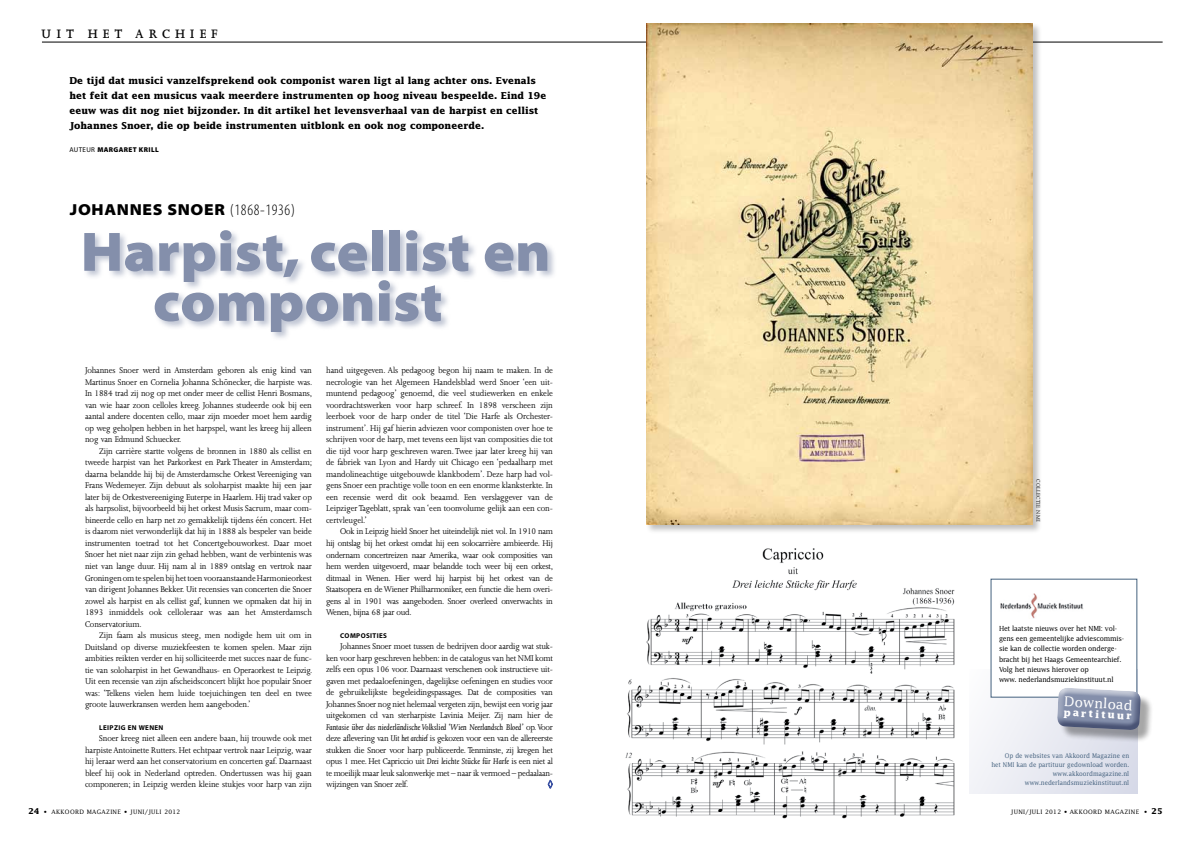
<style>
.page{position:relative;width:1191px;height:842px;background:#fff}
.page>*{position:absolute;margin:0;border:0;box-sizing:border-box;transform-origin:0 0}
.t1{font:56px/50px "Myriad MM 830 700";color:#848fab}
.t2{font:16px "Myriad MM 830 700";letter-spacing:.04em;color:#000}
.t3{font:600 14px "Joanna MT Std";letter-spacing:.35em;color:#000}
.t4{font:13.5px "Lucida Std";color:#fff}
.t5{font:700 10.1px "Lucida Std";color:#fff}
.t6{font:9.5px/11.5px "Joanna MT Std";letter-spacing:-.015em;color:#000;text-align:justify;scale:.94 1}
.t7{font:700 9.5px/15px "Lucida Std";color:#000}
.t8{font:7px/10px "Lucida Std";letter-spacing:-.03em;color:#000;scale:.95 1}
.t9{font:7px "Myriad MM 700 600";letter-spacing:.05em;color:#000}
.t10{font:7px "Myriad MM 830 600";letter-spacing:.05em;color:#000}
.t11{font:6.5px/9px "Lucida Std";color:#44617e;text-align:right;scale:.9 1}
.t12{font:6px "Lucida Std";letter-spacing:.05em;color:#000}
.t13{font:6px "Joanna MT Std";color:#000}
.s1{font-family:"Myriad MM 400 600"}
.s2{font-family:"Myriad MM 215 300"}
.s3{font-style:italic}
.s4{font-style:inherit}
.s5{font-weight:700;font-size:8px}
</style>
<div class="page">
<img style="left:646px;top:548px;width:309px;height:126px">
<img style="left:627px;top:678px;width:328px;height:67px">
<img style="left:625px;top:751px;width:330px;height:68px">
<svg style="left:547px;top:779px;width:6px;height:10px"></svg>
<hr style="left:42px;top:42px;width:1120px;height:1px;background:#000">
<div style="left:83px;top:229px;width:474px;height:112px;background:#848fab;opacity:.51"></div>
<div style="left:969px;top:669px;width:168px;height:125px;background:linear-gradient(to right,#f6f7f9,#d7dae8)"></div>
<div style="left:990px;top:579px;width:147px;height:118px;background:#fff"></div>
<img style="left:1000px;top:593px;width:83px;height:25px">
<div style="left:1060px;top:690px;width:94px;height:53px;background:#000;opacity:.35"></div>
<svg style="left:1054px;top:687px;width:87px;height:45px;background:#929ab0"></svg>
<div style="left:645px;top:22px;width:396px;height:512px;background:#000;opacity:.25"></div>
<img style="left:646px;top:24px;width:386px;height:501px">
<h3 class="t3" style="left:41px;top:26px;width:178px">UIT HET ARCHIEF</h3>
<p class="t7" style="left:69px;top:73px;width:478px">De tijd dat musici vanzelfsprekend ook componist waren ligt al lang achter ons. Evenals het feit dat een musicus vaak meerdere instrumenten op hoog niveau bespeelde. Eind 19e eeuw was dit nog niet bijzonder. In dit artikel het levensverhaal van de harpist en cellist Johannes Snoer, die op beide instrumenten uitblonk en ook nog componeerde.</p>
<p class="t10" style="left:69px;top:146px;width:91px"><span class="s1">AUTEUR</span> MARGARET KRILL</p>
<h2 class="t2" style="left:70px;top:202px;width:227px">Johannes Snoer <span class="s2">(1868-1936)</span></h2>
<h1 class="t1" style="left:153px;top:230px;width:399px;text-indent:-72px">Harpist, cellist en componist</h1>
<p class="t6" style="left:85px;top:365px;width:243px">Johannes Snoer werd in Amsterdam geboren als enig kind van Martinus Snoer en Cornelia Johanna Schönecker, die harpiste was.<br>In 1884 trad zij nog op met onder meer de cellist Henri Bosmans, van wie haar zoon celloles kreeg. Johannes studeerde ook bij een aantal andere docenten cello, maar zijn moeder moet hem aardig op weg geholpen hebben in het harpspel, want les kreeg hij alleen nog van Edmund Schuecker.</p>
<p class="t6" style="left:85px;top:445px;width:243px;text-indent:14px">Zijn carrière startte volgens de bronnen in 1880 als cellist en tweede harpist van het Parkorkest en Park Theater in Amsterdam; daarna belandde hij bij de Amsterdamsche Orkest Vereeniging van Frans Wedemeyer. Zijn debuut als soloharpist maakte hij een jaar later bij de Orkestvereeniging Euterpe in Haarlem. Hij trad vaker op als harpsolist, bijvoorbeeld bij het orkest Musis Sacrum, maar com&shy;bineerde cello en harp net zo gemakkelijk tijdens één concert. Het is daarom niet verwonderlijk dat hij in 1888 als bespeler van beide instrumenten toetrad tot het Concertgebouworkest. Daar moet Snoer het niet naar zijn zin gehad hebben, want de verbintenis was niet van lange duur. Hij nam al in 1889 ontslag en vertrok naar Groningen om te spelen bij het toen vooraanstaande Harmonieorkest van dirigent Johannes Bekker. Uit recensies van concerten die Snoer zowel als harpist en als cellist gaf, kunnen we opmaken dat hij in 1893 inmiddels ook celloleraar was aan het Amsterdamsch Conservatorium.</p>
<p class="t6" style="left:85px;top:629px;width:243px;text-indent:14px">Zijn faam als musicus steeg, men nodigde hem uit om in Duitsland op diverse muziekfeesten te komen spelen. Maar zijn ambities reikten verder en hij solliciteerde met succes naar de func&shy;tie van soloharpist in het Gewandhaus- en Operaorkest te Leipzig.<br>Uit een recensie van zijn afscheidsconcert blijkt hoe populair Snoer was: ‘Telkens vielen hem luide toejuichingen ten deel en twee groote lauwerkransen werden hem aangeboden.’</p>
<p class="t9" style="left:99px;top:724px;width:66px">LEIPZIG EN WENEN</p>
<p class="t6" style="left:85px;top:733px;width:243px;text-indent:14px">Snoer kreeg niet alleen een andere baan, hij trouwde ook met harpiste Antoinette Rutters. Het echtpaar vertrok naar Leipzig, waar hij leraar werd aan het conservatorium en concerten gaf. Daarnaast bleef hij ook in Nederland optreden. Ondertussen was hij gaan componeren; in Leipzig werden kleine stukjes voor harp van zijn</p>
<p class="t6" style="left:326px;top:365px;width:243px">hand uitgegeven. Als pedagoog begon hij naam te maken. In de necrologie van het Algemeen Handelsblad werd Snoer ‘een uit&shy;muntend pedagoog’ genoemd, die veel studiewerken en enkele voordrachtswerken voor harp schreef. In 1898 verscheen zijn leerboek voor de harp onder de titel ‘Die Harfe als Orchester&shy;instrument’. Hij gaf hierin adviezen voor componisten over hoe te schrijven voor de harp, met tevens een lijst van composities die tot die tijd voor harp geschreven waren. Twee jaar later kreeg hij van de fabriek van Lyon and Hardy uit Chicago een ‘pedaalharp met mandolineachtige uitgebouwde klankbodem’. Deze harp had vol&shy;gens Snoer een prachtige volle toon en een enorme klanksterkte. In een recensie werd dit ook beaamd. Een verslaggever van de Leipziger Tageblatt, sprak van ‘een toonvolume gelijk aan een con&shy;certvleugel.’</p>
<p class="t6" style="left:326px;top:526px;width:243px;text-indent:14px">Ook in Leipzig hield Snoer het uiteindelijk niet vol. In 1910 nam hij ontslag bij het orkest omdat hij een solocarrière ambieerde. Hij ondernam concertreizen naar Amerika, waar ook composities van hem werden uitgevoerd, maar belandde toch weer bij een orkest, ditmaal in Wenen. Hier werd hij harpist bij het orkest van de Staatsopera en de Wiener Philharmoniker, een functie die hem overi&shy;gens al in 1901 was aangeboden. Snoer overleed onverwachts in Wenen, bijna 68 jaar oud.</p>
<p class="t9" style="left:340px;top:632px;width:48px">COMPOSITIES</p>
<p class="t6" style="left:326px;top:641px;width:243px;text-indent:14px">Johannes Snoer moet tussen de bedrijven door aardig wat stuk&shy;ken voor harp geschreven hebben: in de catalogus van het NMI komt zelfs een opus 106 voor. Daarnaast verschenen ook instructieve uit&shy;gaven met pedaaloefeningen, dagelijkse oefeningen en studies voor de gebruikelijkste begeleidingspassages. Dat de composities van Johannes Snoer nog niet helemaal vergeten zijn, bewijst een vorig jaar uitgekomen cd van sterharpiste Lavinia Meijer. Zij nam hier de <span class="s3">Fantasie über das niederländische Volkslied ‘Wien Neerlandsch Bloed’</span> op. Voor deze aflevering van <span class="s3">Uit het archief</span> is gekozen voor een van de allereerste stukken die Snoer voor harp publiceerde. Tenminste, zij kregen het opus 1 mee. Het Capriccio uit <span class="s3">Drei leichte Stücke für Harfe</span> is een niet al te moeilijk maar leuk salonwerkje met – naar ik vermoed – pedaalaan&shy;wijzingen van Snoer zelf.</p>
<p class="t13" style="left:1041px;top:479px;width:44px;rotate:90deg">Collectie NMI</p>
<p class="t8" style="left:999px;top:624px;width:133px">Het laatste nieuws over het NMI : vol&shy;gens een gemeentelijke adviescommis&shy;sie kan de collectie worden onderge&shy;bracht bij het Haags Gemeentearchief.<br>Volg het nieuws hierover op<br>www. nederlandsmuziekinstituut.nl</p>
<h3 class="t4" style="left:1064px;top:693px;width:72px;rotate:3deg">Download</h3>
<p class="t5" style="left:1064px;top:706px;width:70px;rotate:3deg">partituur</p>
<p class="t11" style="left:991px;top:751px;width:155px">Op de websites van Akkoord Magazine en<br>het <span class="s4">NMI</span> kan de partituur gedownload worden. www.akkoordmagazine.nl www.nederlandsmuziekinstituut.nl</p>
<p class="t12" style="left:28px;top:808px;width:154px"><span class="s5">24</span> • akkoord magazine • juni/juli 2012</p>
<p class="t12" style="left:1010px;top:808px;width:153px">juni/juli 2012 • akkoord magazine • <span class="s5">25</span></p>
</div>
